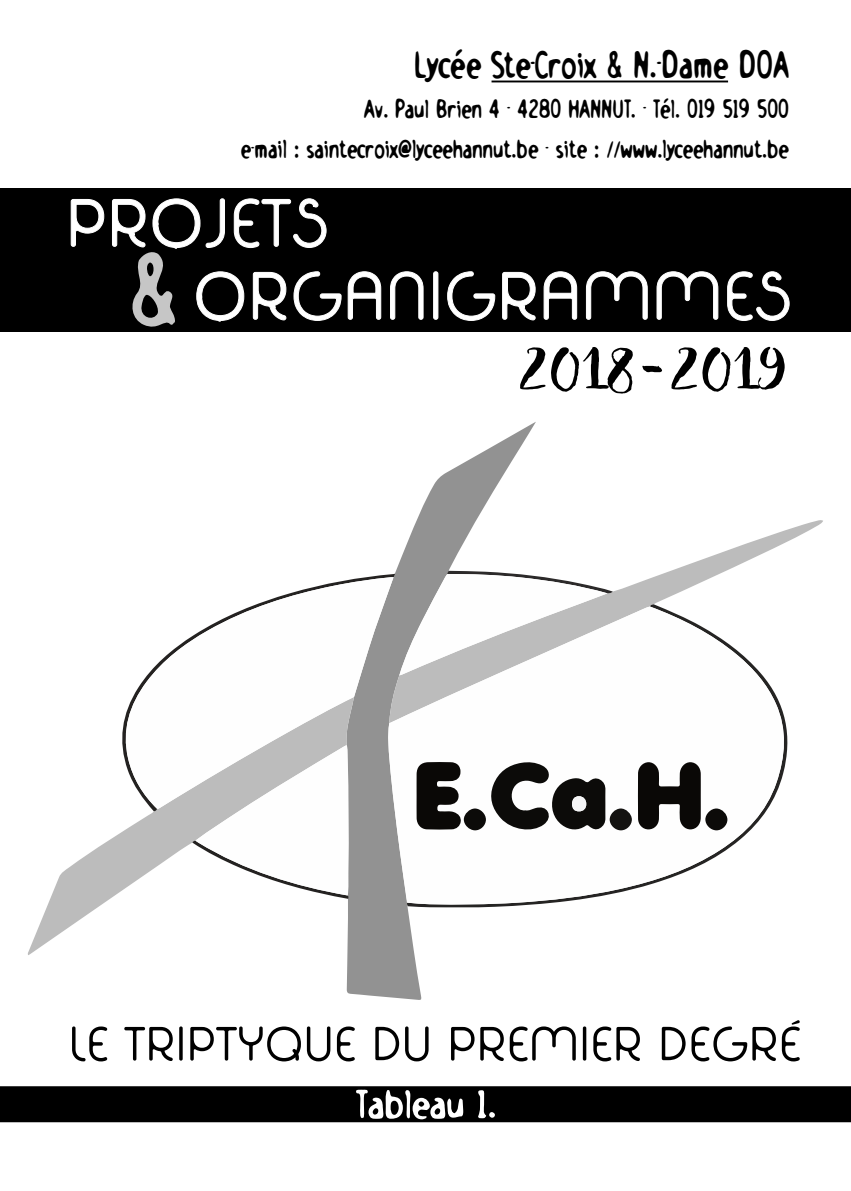
<style>
.page{position:relative;width:851px;height:1191px;background:#fff}
.page>*{position:absolute;margin:0;border:0;box-sizing:border-box;transform-origin:0 0}
.t1{font:700 103.6px "Holstein";color:#c6c6c6}
.t2{font:73px "Bakery";letter-spacing:.06em;color:#000}
.t3{font:700 38px "Holstein";color:#000;scale:.87 1}
.t4{font:700 26px/40px "Holstein";color:#000;text-align:right;scale:.87 1}
</style>
<div class="page">
<svg style="left:346px;top:422px;width:190px;height:578px"></svg>
<svg style="left:28px;top:811px;width:326px;height:144px"></svg>
<svg style="left:389px;top:519px;width:434px;height:87px"></svg>
<svg style="left:406px;top:604px;width:386px;height:303px"></svg>
<svg style="left:152px;top:573px;width:243px;height:238px"></svg>
<svg style="left:387px;top:606px;width:400px;height:298px"></svg>
<svg style="left:122px;top:577px;width:271px;height:232px"></svg>
<svg style="left:192px;top:745px;width:157px;height:154px"></svg>
<svg style="left:399px;top:571px;width:213px;height:104px"></svg>
<svg style="left:637px;top:762px;width:63px;height:67px"></svg>
<svg style="left:416px;top:762px;width:45px;height:67px;background:#363433"></svg>
<svg style="left:488px;top:761px;width:117px;height:72px"></svg>
<div style="left:609px;top:808px;width:23px;height:22px;background:#141311;border-radius:50%"></div>
<div style="left:463px;top:808px;width:23px;height:22px;background:#0c0b09;border-radius:50%"></div>
<div style="left:705px;top:808px;width:22px;height:22px;background:#0c0b09;border-radius:50%"></div>
<div style="left:572px;top:796px;width:14px;height:15px;background:#f5f5f6;border-radius:50%"></div>
<div style="left:0;top:1086px;width:850px;height:36px;background:#000"></div>
<div style="left:0;top:189px;width:850px;height:143px;background:#000"></div>
<svg style="left:72px;top:1020px;width:727px;height:41px"></svg>
<svg style="left:71px;top:198px;width:255px;height:51px"></svg>
<svg style="left:196px;top:271px;width:593px;height:51px"></svg>
<svg style="left:356px;top:1089px;width:139px;height:30px"></svg>
<hr style="left:491px;top:81px;width:237px;height:1px;background:#000">
<h1 class="t1" style="left:129px;top:225px;width:51px">&amp;</h1>
<h3 class="t3" style="left:414px;top:41px;width:431px">Lycée Ste-Croix &amp; N.-Dame DOA</h3>
<p class="t4" style="left:241px;top:87px;width:631px">Av. Paul Brien 4 - 4280 HANNUT. - Tél. 019 519 500<br>e-mail : saintecroix@lyceehannut.be - site : //www.lyceehannut.be</p>
<h2 class="t2" style="left:520px;top:321px;width:266px">2018-2019</h2>
</div>
